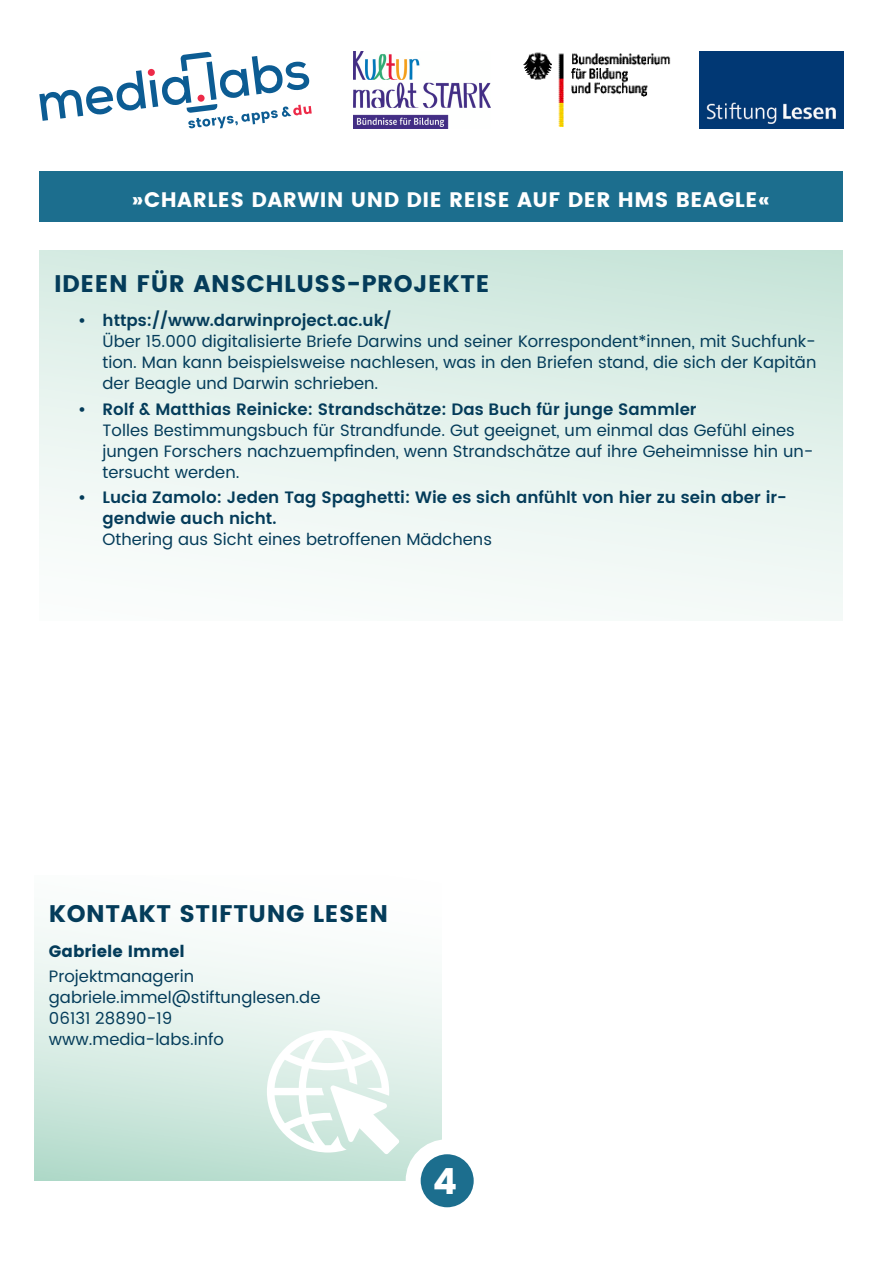
<style>
.page{position:relative;width:893px;height:1263px;background:#fff}
.page>*{position:absolute;margin:0;border:0;box-sizing:border-box;transform-origin:0 0}
.t1{font:700 36px "Poppins DE";color:#fff}
.Zwischenüberschrift{font:700 24px "Poppins DE";letter-spacing:.025em;color:#043c5a}
.Überschrift_2{font:700 21px "Poppins DE";letter-spacing:.025em;color:#fff}
.Fließtext{font:16.5px/21px "Poppins DE";color:#043c5a}
.t2{font:600 16.5px/21px "Poppins DE";color:#043c5a}
.Fließtext-2{font:700 16.5px "Poppins DE";color:#043c5a}
.s1{font-weight:600}
.s2{font-weight:400}
</style>
<div class="page">
<div style="left:39px;top:250px;width:804px;height:371px;background:linear-gradient(to bottom,#cfe8de,#fbfdfc)"></div>
<svg style="left:39px;top:52px;width:273px;height:76px"></svg>
<div style="left:148px;top:69px;width:7px;height:7px;background:#ed2a48;border-radius:50%"></div>
<div style="left:198px;top:95px;width:7px;height:7px;background:#ed2a48;border-radius:50%"></div>
<img style="left:353px;top:52px;width:138px;height:76px">
<img style="left:523px;top:52px;width:148px;height:75px">
<img style="left:700px;top:52px;width:143px;height:76px">
<div style="left:39px;top:171px;width:804px;height:50px;background:#1c6e8e"></div>
<div style="left:34px;top:875px;width:407px;height:306px;background:linear-gradient(to bottom,#fff,#bcdfd1)"></div>
<svg style="left:267px;top:1030px;width:132px;height:124px"></svg>
<svg style="left:413px;top:1147px;width:68px;height:68px;background:#4185a0"></svg>
<div style="left:406px;top:1139px;width:83px;height:83px;border:15px solid #fff;border-radius:50%"></div>
<p class="Überschrift_2" style="left:132px;top:187px;width:639px">»CHARLES DARWIN UND DIE REISE AUF DER HMS BEAGLE«</p>
<p class="Zwischenüberschrift" style="left:54px;top:269px;width:437px">IDEEN FÜR ANSCHLUSS-PROJEKTE</p>
<p class="Fließtext" style="left:103px;top:311px;width:715px;text-indent:-24px"><span class="s1">• https://www.darwinproject.ac.uk/<br></span>Über 15.000 digitalisierte Briefe Darwins und seiner Korrespondent*innen, mit Suchfunk&shy;tion. Man kann beispielsweise nachlesen, was in den Briefen stand, die sich der Kapitän der Beagle und Darwin schrieben.</p>
<p class="Fließtext" style="left:103px;top:399px;width:712px;text-indent:-24px"><span class="s1">• Rolf &amp; Matthias Reinicke: Strandschätze: Das Buch für junge Sammler<br></span>Tolles Bestimmungsbuch für Strandfunde. Gut geeignet, um einmal das Gefühl eines jungen Forschers nachzuempfinden, wenn Strandschätze auf ihre Geheimnisse hin un&shy;tersucht werden.</p>
<p class="t2" style="left:103px;top:487px;width:686px;text-indent:-24px">• Lucia Zamolo: Jeden Tag Spaghetti: Wie es sich anfühlt von hier zu sein aber ir&shy;gendwie auch nicht.<br><span class="s2">Othering aus Sicht eines betroffenen Mädchens</span></p>
<p class="Zwischenüberschrift" style="left:49px;top:900px;width:341px">KONTAKT STIFTUNG LESEN</p>
<p class="Fließtext-2" style="left:49px;top:941px;width:137px">Gabriele Immel</p>
<p class="Fließtext" style="left:49px;top:966px;width:147px">Projektmanagerin</p>
<p class="Fließtext" style="left:49px;top:987px;width:273px">gabriele.immel@stiftunglesen.de</p>
<p class="Fließtext" style="left:49px;top:1008px;width:125px">06131 28890-19</p>
<p class="Fließtext" style="left:49px;top:1029px;width:177px">www.media-labs.info</p>
<p class="t1" style="left:433px;top:1161px;width:26px">4</p>
</div>
